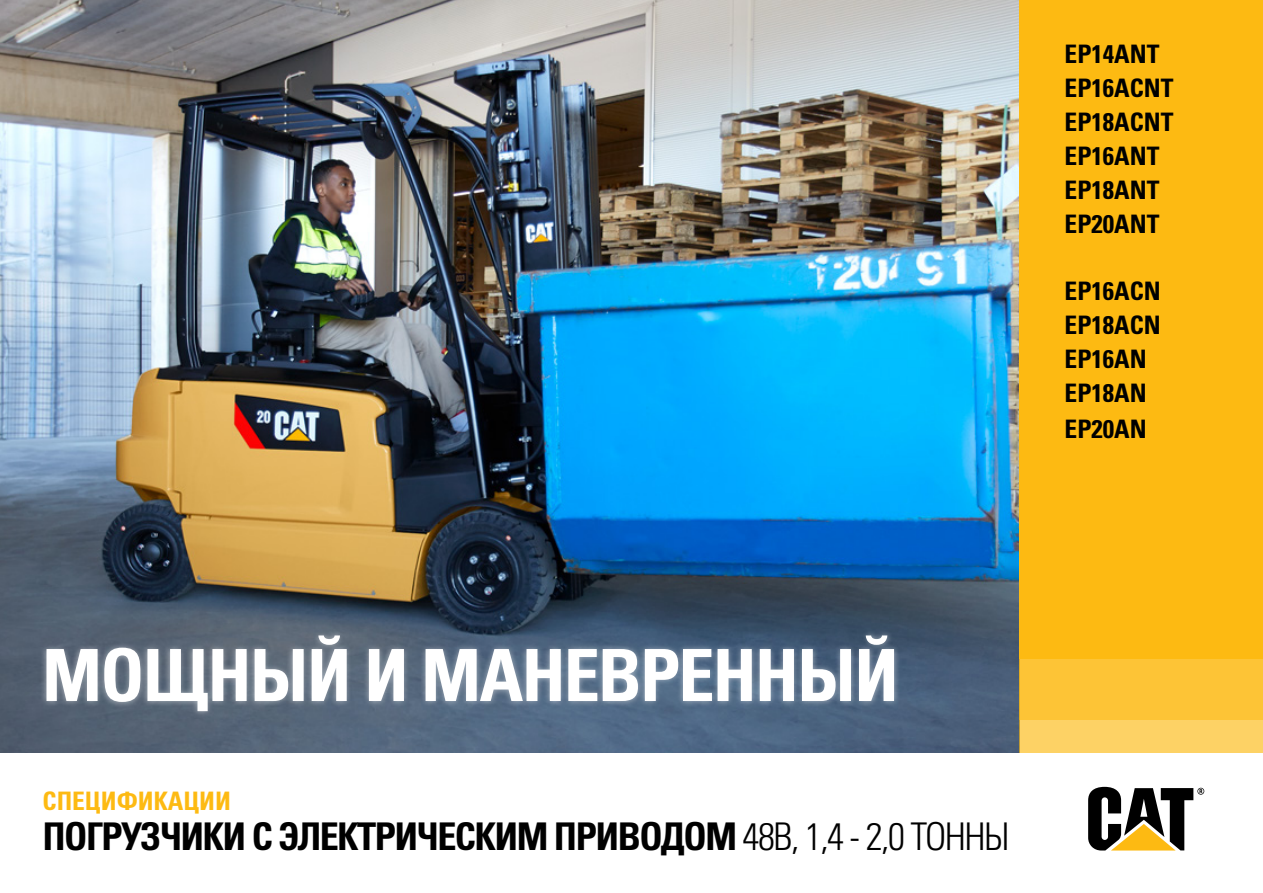
<style>
.page{position:relative;width:1263px;height:893px;background:#fff}
.page>*{position:absolute;margin:0;border:0;box-sizing:border-box;transform-origin:0 0}
.t1{font:72px "Univers LTCYR 67 Bold Cond";letter-spacing:-.025em;color:#fff}
.t2{font:38.25px "Univers LTCYR 67 Bold Cond";letter-spacing:-.04em;color:#000}
.t3{font:25.5px/33.9px "Univers LTCYR 67 Bold Cond";color:#000}
.t4{font:25.5px "Univers LTCYR 67 Bold Cond";color:#fdba12}
.s1{font-family:"Univers LTCYR 47 Light Cond"}
</style>
<div class="page">
<img style="left:0;top:0;width:1019px;height:753px">
<svg style="left:1088px;top:787px;width:116px;height:63px"></svg>
<div style="left:1019px;top:0;width:244px;height:658px;background:#fdba12"></div>
<div style="left:1019px;top:658px;width:244px;height:62px;background:#fdc436"></div>
<div style="left:1019px;top:720px;width:244px;height:33px;background:#fdd265"></div>
<div style="left:41px;top:629px;width:860px;height:88px;background:#fff;opacity:.5"></div>
<p class="t3" style="left:1065px;top:36px;width:110px">EP14ANT<br>EP16ACNT<br>EP18ACNT<br>EP16ANT<br>EP18ANT<br>EP20ANT</p>
<p class="t3" style="left:1065px;top:274px;width:98px;line-height:34.3px">EP16ACN<br>EP18ACN<br>EP16AN<br>EP18AN<br>EP20AN</p>
<h1 class="t1" style="left:42px;top:631px;width:858px">МОЩНЫЙ И МАНЕВРЕННЫЙ</h1>
<p class="t4" style="left:43px;top:785px;width:190px">СПЕЦИФИКАЦИИ</p>
<h2 class="t2" style="left:43px;top:813px;width:969px">ПОГРУЗЧИКИ С ЭЛЕКТРИЧЕСКИМ ПРИВОДОМ <span class="s1">48В, 1,4 - 2,0 ТОННЫ</span></h2>
</div>
